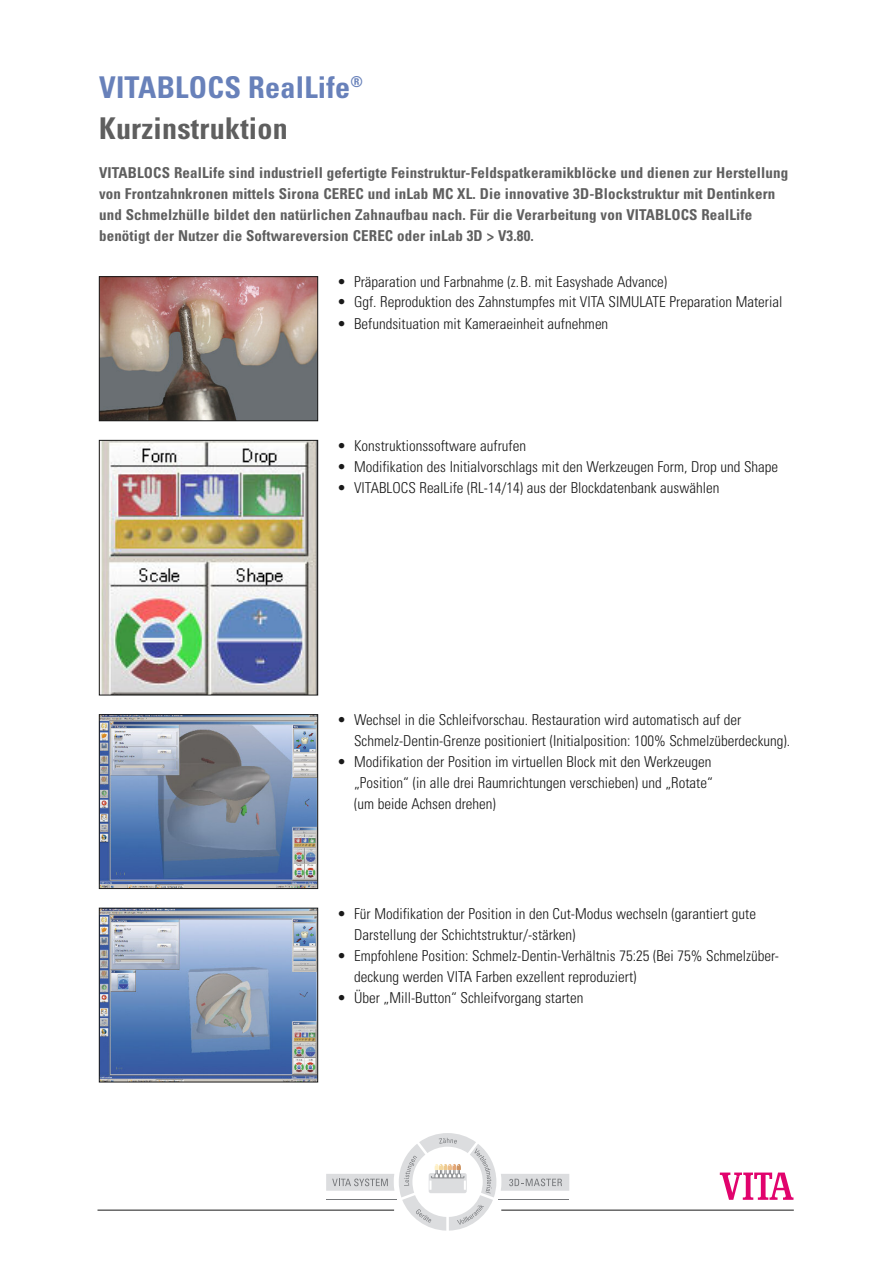
<style>
.page{position:relative;width:893px;height:1263px;background:#fff}
.page>*{position:absolute;margin:0;border:0;box-sizing:border-box;transform-origin:0 0}
.t1{font:700 condensed 30px/40.5px "Univers LT";letter-spacing:.01em;color:#6881ba}
.t2{font:300 condensed 15px/21px "Univers LT";color:#191919}
.t3{font:700 condensed 15px/21px "Univers LT";letter-spacing:.01em;color:#5f5f5f}
.s1{color:#5f5f5f}
</style>
<div class="page">
<img style="left:101px;top:278px;width:215px;height:141px">
<div style="left:99px;top:276px;width:219px;height:145px;border:1px solid #191919"></div>
<img style="left:101px;top:442px;width:215px;height:251px">
<div style="left:99px;top:440px;width:219px;height:255px;border:1px solid #191919"></div>
<img style="left:101px;top:716px;width:215px;height:171px">
<div style="left:99px;top:714px;width:219px;height:175px;border:1px solid #191919"></div>
<img style="left:101px;top:910px;width:215px;height:170px">
<div style="left:99px;top:908px;width:219px;height:174px;border:1px solid #191919"></div>
<svg style="left:720px;top:1172px;width:73px;height:28px"></svg>
<hr style="left:97px;top:1210px;width:297px;height:1px;background:#191919">
<hr style="left:501px;top:1210px;width:293px;height:1px;background:#191919">
<svg style="left:326px;top:1133px;width:243px;height:97px"></svg>
<h1 class="t1" style="left:99px;top:70px;width:265px">VITABLOCS RealLife<sup>®<br></sup><span class="s1">Kurzinstruktion</span></h1>
<p class="t3" style="left:99px;top:163px;width:691px">VITABLOCS RealLife sind industriell gefertigte Feinstruktur-Feldspatkeramikblöcke und dienen zur Herstellung von Frontzahnkronen mittels Sirona CEREC und inLab MC XL. Die innovative 3D-Blockstruktur mit Dentinkern und Schmelzhülle bildet den natürlichen Zahnaufbau nach. Für die Verarbeitung von VITABLOCS RealLife benötigt der Nutzer die Softwareversion CEREC oder inLab 3D &gt; V3.80.</p>
<p class="t2" style="left:337px;top:273px;width:332px">• Präparation und Farbnahme (z.B. mit Easyshade Advance)</p>
<p class="t2" style="left:337px;top:293px;width:447px">• Ggf. Reproduktion des Zahnstumpfes mit VITA SIMULATE Preparation Material</p>
<p class="t2" style="left:337px;top:314px;width:273px">• Befundsituation mit Kameraeinheit aufnehmen</p>
<p class="t2" style="left:337px;top:436px;width:190px">• Konstruktionssoftware aufrufen</p>
<p class="t2" style="left:337px;top:457px;width:443px">• Modifikation des Initialvorschlags mit den Werkzeugen Form, Drop und Shape</p>
<p class="t2" style="left:337px;top:478px;width:384px">• VITABLOCS RealLife (RL-14/14) aus der Blockdatenbank auswählen</p>
<p class="t2" style="left:354px;top:711px;width:438px;text-indent:-17px">• Wechsel in die Schleifvorschau. Restauration wird automatisch auf der<br>Schmelz-Dentin-Grenze positioniert (Initialposition: 100% Schmelzüberdeckung).</p>
<p class="t2" style="left:354px;top:753px;width:360px;text-align:justify;text-indent:-17px">• Modifikation der Position im virtuellen Block mit den Werkzeugen „Position“ (in alle drei Raumrichtungen verschieben) und „Rotate“ (um beide Achsen drehen)</p>
<p class="t2" style="left:354px;top:904px;width:403px;text-indent:-17px">• Für Modifikation der Position in den Cut-Modus wechseln (garantiert gute<br>Darstellung der Schichtstruktur/-stärken)</p>
<p class="t2" style="left:354px;top:946px;width:426px;text-indent:-17px">• Empfohlene Position: Schmelz-Dentin-Verhältnis 75:25 (Bei 75% Schmelzüber&shy;deckung werden VITA Farben exzellent reproduziert)</p>
<p class="t2" style="left:337px;top:988px;width:248px">• Über „Mill-Button“ Schleifvorgang starten</p>
</div>
